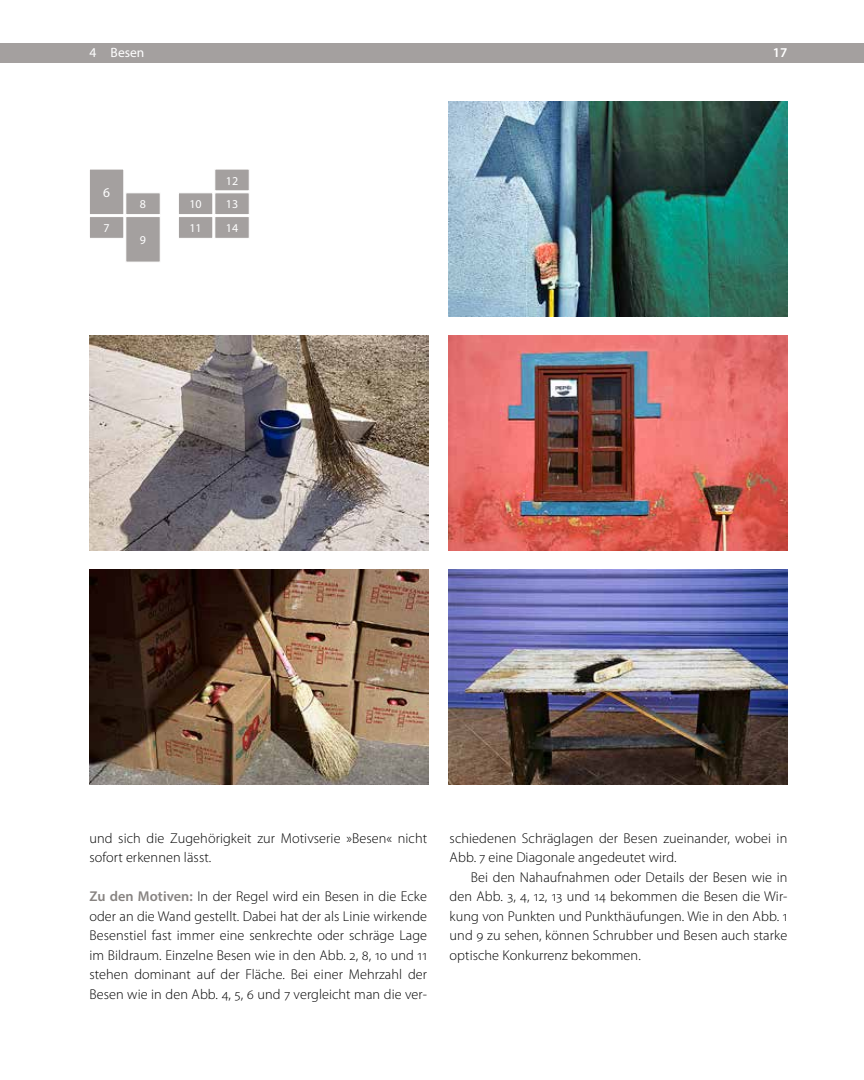
<style>
.page{position:relative;width:864px;height:1080px;background:#fff}
.page>*{position:absolute;margin:0;border:0;box-sizing:border-box;transform-origin:0 0}
.t1{font:300 14.25px/19.5px "Myriad Pro";letter-spacing:.005em;color:#000}
.t2{font:13.5px "Myriad Pro";color:#fff}
.t3{font:600 13.5px "Myriad Pro";color:#fff}
.t4{font:12px/23.7px "Myriad Pro";color:#fff}
.s1{font-weight:600;color:#878381}
</style>
<div class="page">
<div style="left:0;top:43px;width:862px;height:20px;background:#a4a09f"></div>
<img style="left:448px;top:336px;width:339px;height:214px">
<img style="left:89px;top:336px;width:339px;height:214px">
<img style="left:448px;top:570px;width:339px;height:214px">
<img style="left:89px;top:570px;width:339px;height:214px">
<img style="left:448px;top:102px;width:339px;height:214px">
<div style="left:214px;top:169px;width:35px;height:22px;background:#a4a09f;border:1px solid #fff"></div>
<div style="left:125px;top:216px;width:35px;height:46px;background:#a4a09f;border:1px solid #fff"></div>
<div style="left:89px;top:216px;width:35px;height:23px;background:#a4a09f;border:1px solid #fff"></div>
<div style="left:214px;top:216px;width:35px;height:23px;background:#a4a09f;border:1px solid #fff"></div>
<div style="left:178px;top:216px;width:35px;height:23px;background:#a4a09f;border:1px solid #fff"></div>
<div style="left:125px;top:192px;width:35px;height:23px;background:#a4a09f;border:1px solid #fff"></div>
<div style="left:178px;top:192px;width:35px;height:23px;background:#a4a09f;border:1px solid #fff"></div>
<div style="left:214px;top:192px;width:35px;height:23px;background:#a4a09f;border:1px solid #fff"></div>
<div style="left:89px;top:169px;width:35px;height:46px;background:#a4a09f;border:1px solid #fff"></div>
<p class="t2" style="left:89px;top:45px;width:56px">4 Besen</p>
<p class="t3" style="left:772px;top:44px;width:16px">17</p>
<p class="t2" style="left:103px;top:184px;width:8px">6</p>
<p class="t4" style="left:103px;top:216px;width:8px">7</p>
<p class="t4" style="left:226px;top:168px;width:14px">12</p>
<p class="t4" style="left:140px;top:192px;width:8px">8</p>
<p class="t4" style="left:189px;top:192px;width:14px">10<br>11</p>
<p class="t4" style="left:226px;top:192px;width:14px">13<br>14</p>
<p class="t4" style="left:140px;top:228px;width:8px">9</p>
<p class="t1" style="left:89px;top:828px;width:339px">und sich die Zugehörigkeit zur Motivserie »Besen« nicht sofort erkennen lässt.</p>
<p class="t1" style="left:89px;top:887px;width:339px;text-align:justify"><span class="s1">Zu den Motiven:</span> In der Regel wird ein Besen in die Ecke oder an die Wand gestellt. Dabei hat der als Linie wirkende Besenstiel fast immer eine senkrechte oder schräge Lage im Bildraum. Einzelne Besen wie in den Abb. 2, 8, 10 und 11 stehen dominant auf der Fläche. Bei einer Mehrzahl der Besen wie in den Abb. 4, 5, 6 und 7 vergleicht man die ver-</p>
<p class="t1" style="left:449px;top:828px;width:339px">schiedenen Schräglagen der Besen zueinander, wobei in<br>Abb. 7 eine Diagonale angedeutet wird.</p>
<p class="t1" style="left:449px;top:867px;width:339px;text-align:justify;text-indent:21px">Bei den Nahaufnahmen oder Details der Besen wie in den Abb. 3, 4, 12, 13 und 14 bekommen die Besen die Wir&shy;kung von Punkten und Punkthäufungen. Wie in den Abb. 1 und 9 zu sehen, können Schrubber und Besen auch starke optische Konkurrenz bekommen.</p>
</div>
